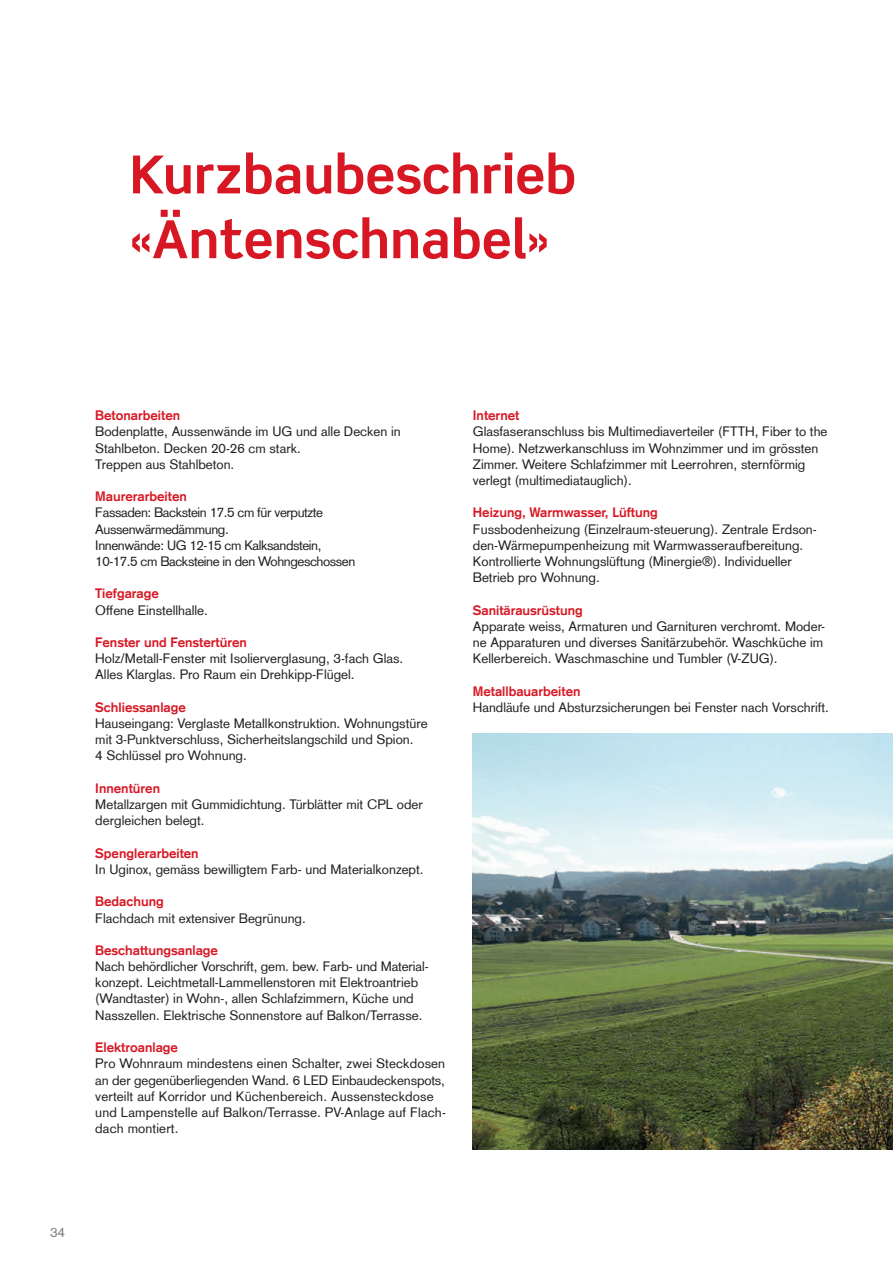
<style>
.page{position:relative;width:893px;height:1263px;background:#fff}
.page>*{position:absolute;margin:0;border:0;box-sizing:border-box;transform-origin:0 0}
.t1{font:700 52.5px/64.8px "Scene Std";color:#d71824}
.t2{font:13.35px/16.2px "Basic Commercial LT Com";color:#231f20}
.t3{font:700 13.35px "Basic Commercial LT Com";color:#d71824}
.t4{font:13.35px/16.2px "Basic Commercial LT Com";letter-spacing:-.03em;color:#231f20}
.t5{font:13.35px "Basic Commercial LT Com";color:#827e7e}
.s1{font-family:"Basic Commercial LT Com"}
</style>
<div class="page">
<img style="left:473px;top:733px;width:420px;height:416px">
<h1 class="t1" style="left:130px;top:142px;width:448px">Kurzbaubeschrieb <span class="s1">«</span>Äntenschnabel<span class="s1">»</span></h1>
<p class="t3" style="left:95px;top:408px;width:86px">Betonarbeiten</p>
<p class="t2" style="left:95px;top:424px;width:307px">Bodenplatte, Aussenwände im UG und alle Decken in<br>Stahlbeton. Decken 20-26 cm stark.<br>Treppen aus Stahlbeton.</p>
<p class="t3" style="left:95px;top:489px;width:93px">Maurerarbeiten</p>
<p class="t4" style="left:95px;top:505px;width:262px">Fassaden: Backstein 17.5 cm für verputzte Aussenwärmedämmung.<br>Innenwände: UG 12-15 cm Kalksandstein, 10-17.5 cm Backsteine in den Wohngeschossen</p>
<p class="t3" style="left:95px;top:586px;width:65px">Tiefgarage</p>
<p class="t2" style="left:95px;top:602px;width:114px">Offene Einstellhalle.</p>
<p class="t3" style="left:95px;top:634px;width:153px">Fenster und Fenstertüren</p>
<p class="t2" style="left:95px;top:650px;width:309px">Holz/Metall-Fenster mit Isolierverglasung, 3-fach Glas.<br>Alles Klarglas. Pro Raum ein Drehkipp-Flügel.</p>
<p class="t3" style="left:95px;top:699px;width:92px">Schliessanlage</p>
<p class="t2" style="left:95px;top:715px;width:334px">Hauseingang: Verglaste Metallkonstruktion. Wohnungstüre mit 3-Punktverschluss, Sicherheitslangschild und Spion.<br>4 Schlüssel pro Wohnung.</p>
<p class="t3" style="left:95px;top:780px;width:66px">Innentüren</p>
<p class="t2" style="left:95px;top:796px;width:329px">Metallzargen mit Gummidichtung. Türblätter mit CPL oder dergleichen belegt.</p>
<p class="t3" style="left:95px;top:845px;width:105px">Spenglerarbeiten</p>
<p class="t2" style="left:95px;top:861px;width:330px">In Uginox, gemäss bewilligtem Farb- und Materialkonzept.</p>
<p class="t3" style="left:95px;top:894px;width:70px">Bedachung</p>
<p class="t2" style="left:95px;top:910px;width:212px">Flachdach mit extensiver Begrünung.</p>
<p class="t3" style="left:95px;top:942px;width:124px">Beschattungsanlage</p>
<p class="t2" style="left:95px;top:958px;width:335px">Nach behördlicher Vorschrift, gem. bew. Farb- und Material&shy;konzept. Leichtmetall-Lammellenstoren mit Elektroantrieb (Wandtaster) in Wohn-, allen Schlafzimmern, Küche und Nasszellen. Elektrische Sonnenstore auf Balkon/Terrasse.</p>
<p class="t3" style="left:95px;top:1039px;width:84px">Elektroanlage</p>
<p class="t2" style="left:95px;top:1055px;width:352px">Pro Wohnraum mindestens einen Schalter, zwei Steckdosen an der gegenüberliegenden Wand. 6 LED Einbaudeckenspots, verteilt auf Korridor und Küchenbereich. Aussensteckdose und Lampenstelle auf Balkon/Terrasse. PV-Anlage auf Flach&shy;dach montiert.</p>
<p class="t3" style="left:473px;top:408px;width:48px">Internet</p>
<p class="t2" style="left:473px;top:424px;width:356px">Glasfaseranschluss bis Multimediaverteiler (FTTH, Fiber to the Home). Netzwerkanschluss im Wohnzimmer und im grössten Zimmer. Weitere Schlafzimmer mit Leerrohren, sternförmig verlegt (multimediatauglich).</p>
<p class="t3" style="left:473px;top:505px;width:187px">Heizung, Warmwasser, Lüftung</p>
<p class="t2" style="left:473px;top:521px;width:345px">Fussbodenheizung (Einzelraum-steuerung). Zentrale Erdson&shy;den-Wärmepumpenheizung mit Warmwasseraufbereitung.<br>Kontrollierte Wohnungslüftung (Minergie®). Individueller Betrieb pro Wohnung.</p>
<p class="t3" style="left:473px;top:602px;width:112px">Sanitärausrüstung</p>
<p class="t2" style="left:473px;top:618px;width:354px">Apparate weiss, Armaturen und Garnituren verchromt. Moder&shy;ne Apparaturen und diverses Sanitärzubehör. Waschküche im<br>Kellerbereich. Waschmaschine und Tumbler (V-ZUG).</p>
<p class="t3" style="left:473px;top:683px;width:109px">Metallbauarbeiten</p>
<p class="t2" style="left:473px;top:699px;width:357px">Handläufe und Absturzsicherungen bei Fenster nach Vorschrift.</p>
<p class="t5" style="left:50px;top:1224px;width:16px">34</p>
</div>
